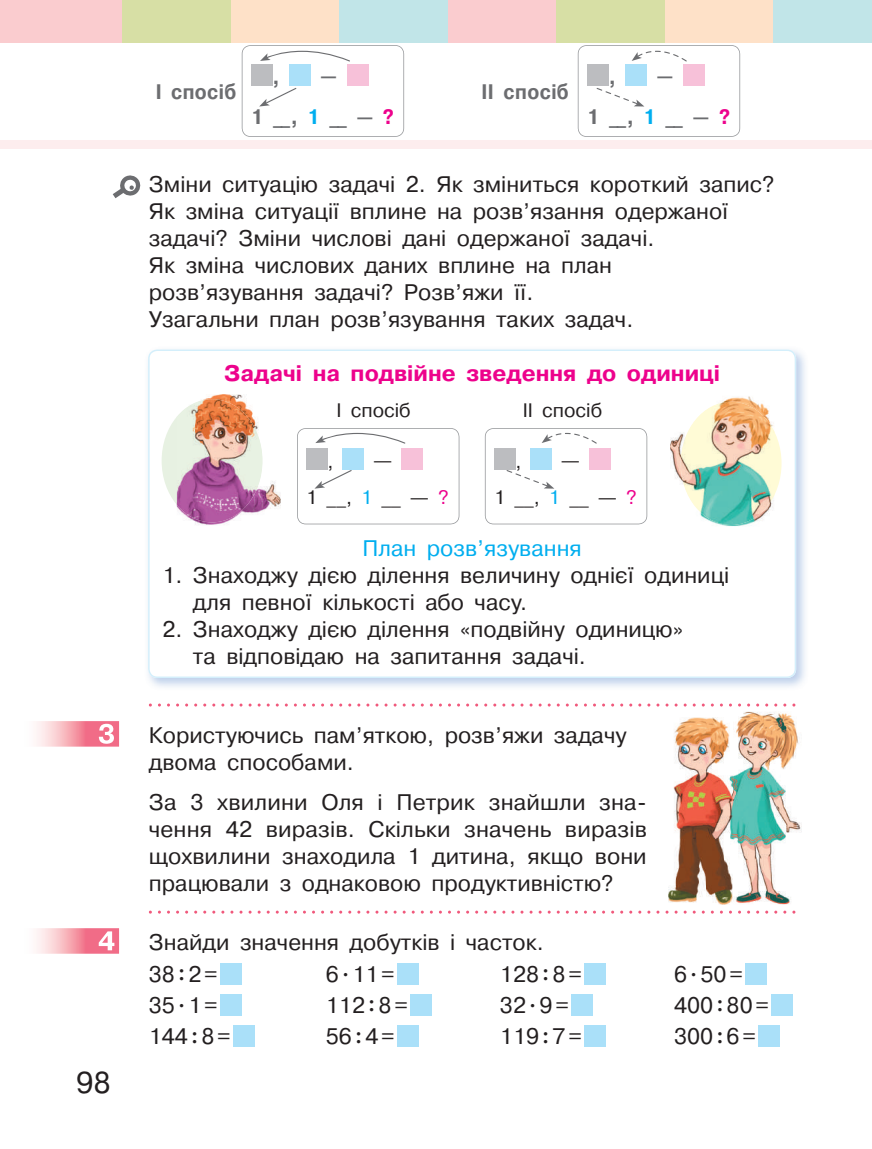
<style>
.page{position:relative;width:872px;height:1149px;background:#fff}
.page>*{position:absolute;margin:0;border:0;box-sizing:border-box;transform-origin:0 0}
.t1{font:30px "Pragmatica C";color:#231f20}
.t2{font:22.5px/27px "Pragmatica C";color:#231f20}
.t3{font:700 22.5px "Pragmatica C";color:#ed028c}
.t4{font:22.5px "Pragmatica C";color:#00aeef}
.t5{font:700 21px/41px "Pragmatica C";letter-spacing:.02em;color:#6c6d70;text-align:center;scale:.9 1}
.t6{font:19.5px/37.7px "Pragmatica C";color:#231f20;text-align:center}
.s1{color:#00aeef}
.s2{color:#ed028c}
.s3{font-weight:700;font-size:27px;color:#fff}
.s4{font-family:"School Book C"}
</style>
<div class="page">
<div style="left:0;top:0;width:123px;height:43px;background:#facccf"></div>
<div style="left:123px;top:0;width:108px;height:43px;background:#d7dfa5"></div>
<div style="left:231px;top:0;width:108px;height:43px;background:#fee1c8"></div>
<div style="left:665px;top:0;width:108px;height:43px;background:#fee1c8"></div>
<div style="left:339px;top:0;width:109px;height:43px;background:#c1e5e8"></div>
<div style="left:773px;top:0;width:99px;height:43px;background:#c1e5e8"></div>
<div style="left:448px;top:0;width:108px;height:43px;background:#facccf"></div>
<div style="left:556px;top:0;width:109px;height:43px;background:#d7dfa5"></div>
<div style="left:0;top:140px;width:872px;height:8px;background:#fdedee"></div>
<svg style="left:149px;top:703px;width:646px;height:3px"></svg>
<svg style="left:149px;top:910px;width:646px;height:3px"></svg>
<svg style="left:148px;top:349px;width:648px;height:328px"></svg>
<div style="left:220px;top:962px;width:22px;height:22px;background:#aae0f9"></div>
<div style="left:397px;top:962px;width:22px;height:22px;background:#aae0f9"></div>
<div style="left:584px;top:962px;width:22px;height:22px;background:#aae0f9"></div>
<div style="left:745px;top:962px;width:22px;height:22px;background:#aae0f9"></div>
<div style="left:220px;top:994px;width:22px;height:21px;background:#aae0f9"></div>
<div style="left:410px;top:994px;width:22px;height:21px;background:#aae0f9"></div>
<div style="left:571px;top:994px;width:22px;height:21px;background:#aae0f9"></div>
<div style="left:772px;top:994px;width:21px;height:21px;background:#aae0f9"></div>
<div style="left:233px;top:1025px;width:22px;height:21px;background:#aae0f9"></div>
<div style="left:397px;top:1025px;width:22px;height:21px;background:#aae0f9"></div>
<div style="left:584px;top:1025px;width:22px;height:21px;background:#aae0f9"></div>
<div style="left:758px;top:1025px;width:22px;height:21px;background:#aae0f9"></div>
<svg style="left:113px;top:175px;width:28px;height:23px"></svg>
<img style="left:733px;top:711px;width:69px;height:193px">
<img style="left:668px;top:717px;width:65px;height:187px">
<img style="left:99px;top:723px;width:15px;height:20px">
<img style="left:37px;top:928px;width:82px;height:25px">
<img style="left:99px;top:931px;width:15px;height:19px">
<svg style="left:242px;top:45px;width:162px;height:92px"></svg>
<svg style="left:578px;top:45px;width:162px;height:92px"></svg>
<div style="left:162px;top:399px;width:100px;height:123px;background:#e7f1e2;border-radius:50%"></div>
<img style="left:177px;top:394px;width:104px;height:131px">
<img style="left:177px;top:399px;width:85px;height:123px">
<div style="left:680px;top:401px;width:101px;height:124px;background:#fffbd6;border-radius:50%"></div>
<img style="left:670px;top:396px;width:104px;height:131px">
<img style="left:680px;top:401px;width:94px;height:124px">
<p class="t5" style="left:251px;top:55px;width:160px">—<br>1 __, <span class="s1">1</span> __ — <span class="s2">?</span></p>
<p class="t5" style="left:587px;top:55px;width:160px">—<br>1 __, <span class="s1">1</span> __ — <span class="s2">?</span></p>
<p class="t5" style="left:156px;top:71px;width:91px">І спосіб</p>
<p class="t5" style="left:608px;top:57px;width:10px">,</p>
<p class="t5" style="left:273px;top:57px;width:10px">,</p>
<p class="t5" style="left:481px;top:71px;width:98px">ІІ спосіб</p>
<p class="t2" style="left:149px;top:171px;width:627px">Зміни ситуацію задачі 2. Як зміниться короткий запис?<br>Як зміна ситуації вплине на розв’язання одержаної задачі? Зміни числові дані одержаної задачі.<br>Як зміна числових даних вплине на план<br>розв’язування задачі? Розв’яжи її.<br>Узагальни план розв’язування таких задач.</p>
<p class="t3" style="left:224px;top:361px;width:497px">Задачі на подвійне зведення до одиниці</p>
<p class="t6" style="left:336px;top:391px;width:76px">І спосіб</p>
<p class="t6" style="left:523px;top:391px;width:81px">ІІ спосіб</p>
<p class="t6" style="left:306px;top:441px;width:144px">—<br>1 __, <span class="s1">1</span> __ — <span class="s2">?</span></p>
<p class="t6" style="left:327px;top:442px;width:8px">,</p>
<p class="t6" style="left:494px;top:441px;width:144px">—<br>1 __, <span class="s1">1</span> __ — <span class="s2">?</span></p>
<p class="t6" style="left:515px;top:442px;width:8px">,</p>
<p class="t4" style="left:362px;top:535px;width:221px">План розв’язування</p>
<p class="t2" style="left:193px;top:561px;width:538px;text-indent:-31px">1. Знаходжу дією ділення величину однієї одиниці для певної кількості або часу.</p>
<p class="t2" style="left:193px;top:615px;width:492px;text-indent:-31px">2. Знаходжу дією ділення «подвійну одиницю» та відпові даю на запитання задачі.</p>
<p class="t2" style="left:149px;top:722px;width:479px;text-indent:-51px"><span class="s3">3</span> Користуючись пам’яткою, розв’яжи задачу двома способами.</p>
<p class="t2" style="left:149px;top:788px;width:499px;text-align:justify">За 3 хвилини Оля і Петрик знайшли зна&shy;чення 42 виразів. Скільки значень виразів щохвилини знаходила 1 дитина, якщо вони працювали з однаковою продуктивністю?</p>
<p class="t2" style="left:149px;top:926px;width:396px;line-height:31.2px;text-indent:-51px"><span class="s3">4</span> Знайди значення добутків і часток.<br>38 <span class="s4">:</span> 2 =</p>
<p class="t2" style="left:326px;top:960px;width:70px">6 <sup>.</sup> 11 =</p>
<p class="t2" style="left:500px;top:960px;width:83px">128 <span class="s4">:</span> 8 =</p>
<p class="t2" style="left:674px;top:960px;width:70px">6 <sup>.</sup> 50 =</p>
<h1 class="t1" style="left:76px;top:1065px;width:36px">98</h1>
<p class="t2" style="left:149px;top:991px;width:70px">35 <sup>.</sup> 1 =</p>
<p class="t2" style="left:326px;top:991px;width:83px">112 <span class="s4">:</span> 8 =</p>
<p class="t2" style="left:500px;top:991px;width:70px">32 <sup>.</sup> 9 =</p>
<p class="t2" style="left:674px;top:991px;width:96px">400 <span class="s4">:</span> 80 =</p>
<p class="t2" style="left:149px;top:1022px;width:83px">144 <span class="s4">:</span> 8 =</p>
<p class="t2" style="left:326px;top:1022px;width:70px">56 <span class="s4">:</span> 4 =</p>
<p class="t2" style="left:500px;top:1022px;width:83px">119 <span class="s4">:</span> 7 =</p>
<p class="t2" style="left:674px;top:1022px;width:83px">300 <span class="s4">:</span> 6 =</p>
</div>
